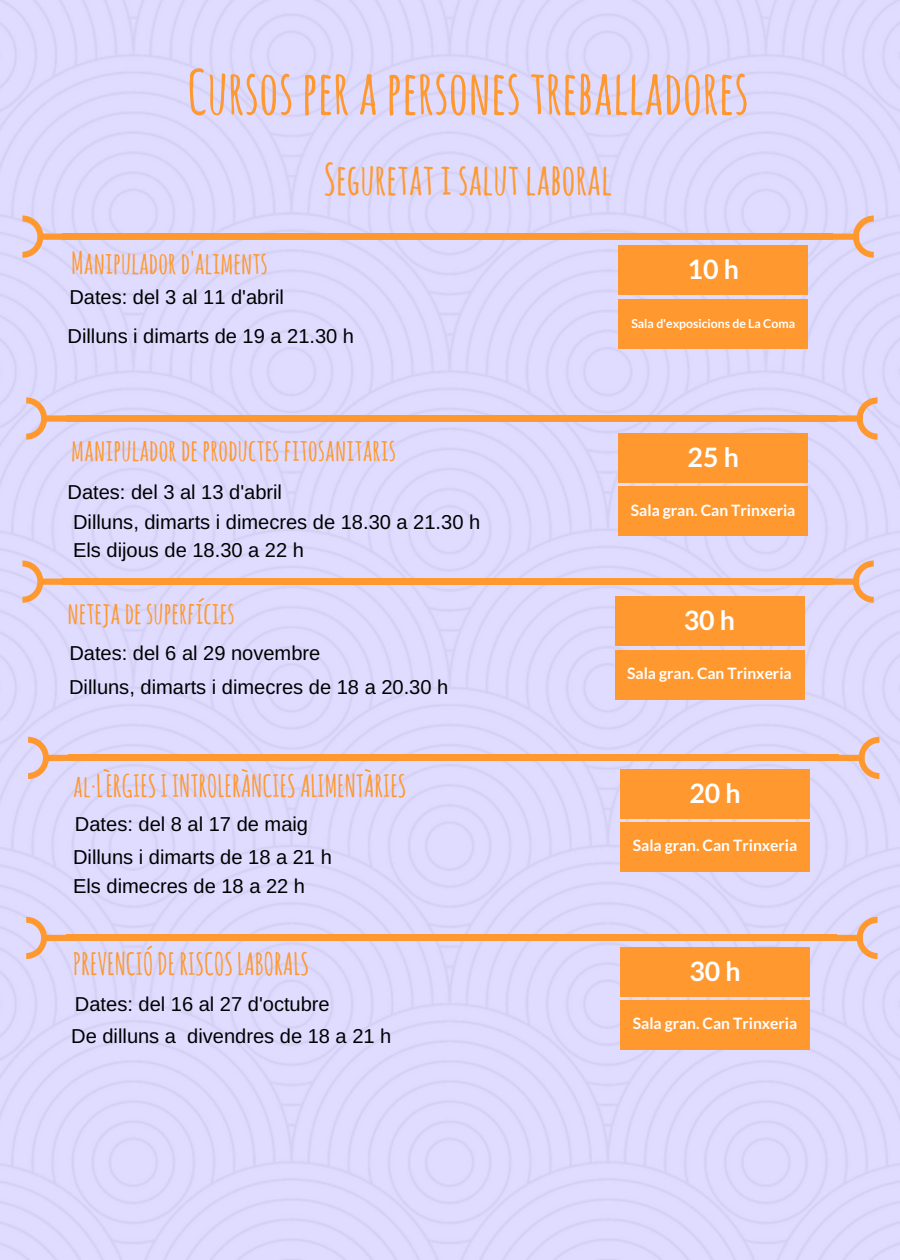
<style>
.page{position:relative;width:900px;height:1260px;background:#fff}
.page>*{position:absolute;margin:0;border:0;box-sizing:border-box;transform-origin:0 0}
.t1{font:700 60.5px "Amatic SC";color:#ff982f}
.t2{font:700 42.75px "Amatic SC";color:#ff982f}
.t3{font:700 30.25px "Amatic SC";color:#ff982f}
.t4{font:700 26.75px "Lato";letter-spacing:.095em;color:#fff}
.t5{font:20px/28px "Arimo";color:#000}
.t6{font:700 15.75px "Lato";color:#fff}
.t7{font:700 12.25px "Lato";color:#fff}
</style>
<div class="page">
<img style="left:0;top:0;width:900px;height:1260px">
<div style="left:63px;top:234px;width:770px;height:6px;background:#ff982f"></div>
<svg style="left:831px;top:216px;width:43px;height:42px;background:#e6c8c6"></svg>
<svg style="left:22px;top:216px;width:42px;height:42px;background:#e5c8c6"></svg>
<div style="left:66px;top:415px;width:770px;height:7px;background:#ff982f"></div>
<svg style="left:835px;top:397px;width:43px;height:43px;background:#e5c9c8"></svg>
<svg style="left:26px;top:397px;width:42px;height:43px;background:#e5c8c7"></svg>
<div style="left:68px;top:755px;width:770px;height:6px;background:#ff982f"></div>
<svg style="left:837px;top:737px;width:42px;height:42px;background:#e6c8c6"></svg>
<svg style="left:28px;top:737px;width:42px;height:42px;background:#e6c8c6"></svg>
<div style="left:66px;top:935px;width:770px;height:6px;background:#ff982f"></div>
<svg style="left:835px;top:917px;width:43px;height:42px;background:#e6c8c6"></svg>
<svg style="left:26px;top:917px;width:42px;height:42px;background:#e6c8c6"></svg>
<div style="left:63px;top:579px;width:770px;height:6px;background:#ff982f"></div>
<svg style="left:831px;top:561px;width:43px;height:42px;background:#e6c8c6"></svg>
<svg style="left:22px;top:561px;width:42px;height:42px;background:#e5c8c6"></svg>
<div style="left:619px;top:299px;width:189px;height:50px;background:#ff982f"></div>
<div style="left:619px;top:246px;width:189px;height:49px;background:#ff982f"></div>
<div style="left:619px;top:487px;width:189px;height:49px;background:#ff982f"></div>
<div style="left:619px;top:433px;width:189px;height:50px;background:#ff982f"></div>
<div style="left:615px;top:650px;width:189px;height:49px;background:#ff982f"></div>
<div style="left:615px;top:596px;width:189px;height:50px;background:#ff982f"></div>
<div style="left:621px;top:822px;width:189px;height:50px;background:#ff982f"></div>
<div style="left:621px;top:769px;width:189px;height:49px;background:#ff982f"></div>
<div style="left:621px;top:1000px;width:189px;height:50px;background:#ff982f"></div>
<div style="left:621px;top:947px;width:189px;height:50px;background:#ff982f"></div>
<h1 class="t1" style="left:187px;top:53px;width:563px">Cursos perapersones treballadores</h1>
<h2 class="t2" style="left:324px;top:152px;width:290px">Seguretat i salut laboral</h2>
<h3 class="t3" style="left:71px;top:243px;width:198px">Manipuladord'aliments</h3>
<p class="t5" style="left:69px;top:283px;width:216px">Dates: del 3 al 11 d'abril</p>
<p class="t5" style="left:67px;top:322px;width:288px">Dilluns i dimarts de 19 a 21.30 h</p>
<h3 class="t4" style="left:688px;top:253px;width:53px">10h</h3>
<p class="t7" style="left:631px;top:316px;width:165px">Sala d'exposicions de La Coma</p>
<h3 class="t3" style="left:71px;top:430px;width:327px">manipuladorde productes fitosanitaris</h3>
<p class="t5" style="left:67px;top:478px;width:216px">Dates: del 3 al 13 d'abril</p>
<p class="t5" style="left:73px;top:508px;width:409px">Dilluns, dimarts i dimecres de 18.30 a 21.30 h<br>Els dijous de 18.30 a 22 h</p>
<h3 class="t3" style="left:67px;top:594px;width:169px">netejade superfícies</h3>
<p class="t5" style="left:69px;top:639px;width:253px">Dates: del 6 al 29 novembre</p>
<p class="t5" style="left:69px;top:673px;width:381px">Dilluns, dimarts i dimecres de 18 a 20.30 h</p>
<h3 class="t3" style="left:73px;top:766px;width:335px">al·LÈRGIESI INTROLERÀNCIESALIMENTÀRIES</h3>
<p class="t5" style="left:75px;top:810px;width:235px">Dates: del 8 al 17 de maig</p>
<p class="t5" style="left:73px;top:843px;width:260px">Dilluns i dimarts de 18 a 21 h<br>Els dimecres de 18 a 22 h</p>
<h3 class="t3" style="left:73px;top:944px;width:237px">PREVENCIÓDERISCOSLABORALS</h3>
<p class="t5" style="left:75px;top:990px;width:256px">Dates: del 16 al 27 d'octubre</p>
<p class="t5" style="left:71px;top:1022px;width:322px">De dilluns a divendres de 18 a 21 h</p>
<h3 class="t4" style="left:688px;top:440px;width:53px">25h</h3>
<p class="t6" style="left:631px;top:500px;width:166px">Sala gran. Can Trinxeria</p>
<h3 class="t4" style="left:684px;top:604px;width:53px">30h</h3>
<p class="t6" style="left:627px;top:663px;width:166px">Sala gran. Can Trinxeria</p>
<h3 class="t4" style="left:689px;top:776px;width:53px">20h</h3>
<p class="t6" style="left:633px;top:836px;width:166px">Sala gran. Can Trinxeria</p>
<h3 class="t4" style="left:689px;top:954px;width:53px">30h</h3>
<p class="t6" style="left:633px;top:1014px;width:166px">Sala gran. Can Trinxeria</p>
</div>
